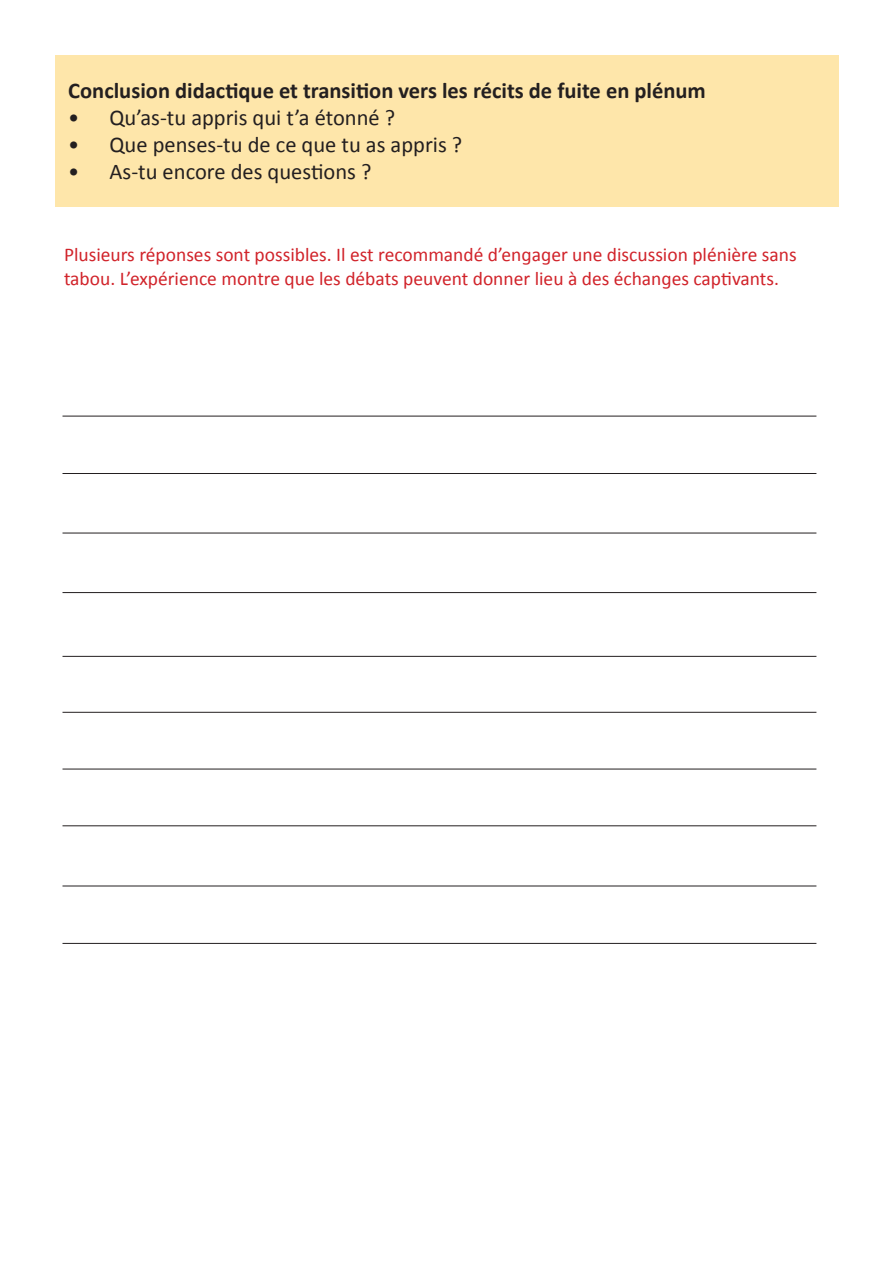
<style>
.page{position:relative;width:893px;height:1263px;background:#fff}
.page>*{position:absolute;margin:0;border:0;box-sizing:border-box;transform-origin:0 0}
.t1{font:22.5px "Calibri";color:#231f20}
.t2{font:700 22.5px "Calibri";color:#231f20}
.t3{font:19.5px/23.4px "Calibri";color:#d1232a}
</style>
<div class="page">
<div style="left:56px;top:55px;width:783px;height:151px;background:#fee6aa"></div>
<hr style="left:63px;top:416px;width:753px;height:1px;background:#231f20">
<hr style="left:63px;top:473px;width:753px;height:1px;background:#231f20">
<hr style="left:63px;top:533px;width:753px;height:1px;background:#231f20">
<hr style="left:63px;top:592px;width:753px;height:1px;background:#231f20">
<hr style="left:63px;top:656px;width:753px;height:1px;background:#231f20">
<hr style="left:63px;top:712px;width:753px;height:1px;background:#231f20">
<hr style="left:63px;top:769px;width:753px;height:1px;background:#231f20">
<hr style="left:63px;top:825px;width:753px;height:1px;background:#231f20">
<hr style="left:63px;top:886px;width:753px;height:1px;background:#231f20">
<hr style="left:63px;top:943px;width:753px;height:1px;background:#231f20">
<p class="t2" style="left:68px;top:77px;width:639px">Conclusion didactique et transition vers les récits de fuite en plénum</p>
<p class="t1" style="left:68px;top:104px;width:329px">• Qu’as-tu appris qui t’a étonné ?</p>
<p class="t1" style="left:68px;top:131px;width:396px">• Que penses-tu de ce que tu as appris ?</p>
<p class="t1" style="left:68px;top:158px;width:305px">• As-tu encore des questions ?</p>
<p class="t3" style="left:64px;top:243px;width:734px">Plusieurs réponses sont possibles. Il est recommandé d’engager une discussion plénière sans tabou. L’expérience montre que les débats peuvent donner lieu à des échanges captivants.</p>
</div>
